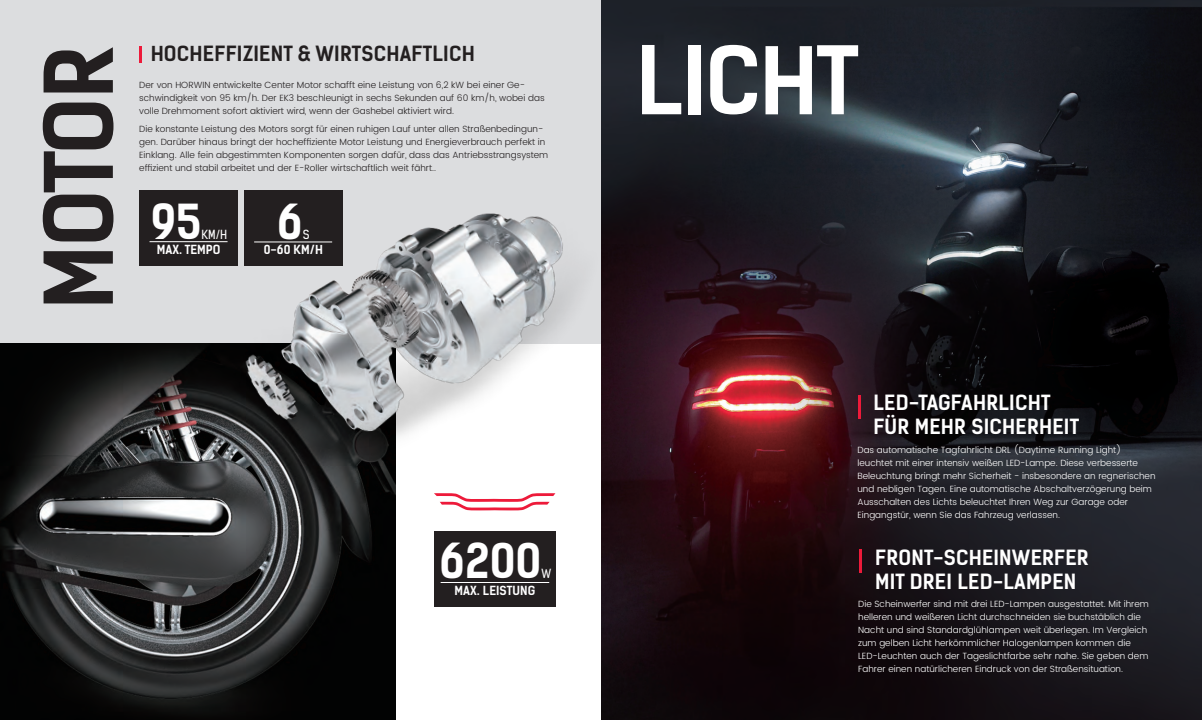
<style>
.page{position:relative;width:1202px;height:720px;background:#fff}
.page>*{position:absolute;margin:0;border:0;box-sizing:border-box;transform-origin:0 0}
.t1{font:700 90px "Kelson Sans";letter-spacing:-.03em;color:#231f20}
.t2{font:700 90px "Kelson Sans";letter-spacing:-.02em;color:#fff}
.t3{font:700 46px "Kelson Sans";letter-spacing:.005em;color:#fff}
.t4{font:700 20px/24px "Kelson Sans";letter-spacing:.01em;color:#fff}
.t5{font:700 20px "Kelson Sans";letter-spacing:.01em;color:#231f20}
.t6{font:700 12px "Kelson Sans";letter-spacing:.005em;color:#fff}
.t7{font:12px "Kelson Sans";color:#fff}
.t8{font:300 9px/13px "Poppins";color:#fff}
.t9{font:300 9px/13px "Poppins";color:#231f20}
</style>
<div class="page">
<div style="left:0;top:0;width:601px;height:343px;background:#dcdddf"></div>
<img style="left:0;top:343px;width:395px;height:377px">
<img style="left:177px;top:190px;width:424px;height:316px">
<img style="left:601px;top:0;width:601px;height:720px">
<svg style="left:434px;top:493px;width:121px;height:17px"></svg>
<div style="left:140px;top:191px;width:98px;height:75px;background:#231f20"></div>
<hr style="left:150px;top:241px;width:78px;height:1px;background:#fff">
<div style="left:244px;top:191px;width:99px;height:75px;background:#231f20"></div>
<hr style="left:254px;top:242px;width:78px;height:1px;background:#fff">
<div style="left:434px;top:531px;width:121px;height:76px;background:#231f20"></div>
<hr style="left:441px;top:582px;width:108px;height:1px;background:#fff">
<hr style="left:858px;top:395px;width:3px;height:24px;background:#ed1a3a">
<hr style="left:859px;top:549px;width:2px;height:24px;background:#ed1a3a">
<hr style="left:139px;top:46px;width:3px;height:16px;background:#ed1a3a">
<h1 class="t1" style="left:24px;top:310px;width:266px;rotate:-90deg">MOTOR</h1>
<h1 class="t2" style="left:636px;top:26px;width:225px">LICHT</h1>
<h3 class="t5" style="left:151px;top:41px;width:326px">HOCHEFFIZIENT &amp; WIRTSCHAFTLICH</h3>
<p class="t9" style="left:139px;top:79px;width:407px">Der von HORWIN entwickelte Center Motor schafft eine Leistung von 6,2 kW bei einer Ge&shy;schwindigkeit von 95 km/h. Der EK3 beschleunigt in sechs Sekunden auf 60 km/h, wobei das volle Drehmoment sofort aktiviert wird, wenn der Gashebel aktiviert wird.</p>
<p class="t9" style="left:139px;top:123px;width:411px">Die konstante Leistung des Motors sorgt für einen ruhigen Lauf unter allen Straßenbedingun&shy;gen. Darüber hinaus bringt der hocheffiziente Motor Leistung und Energieverbrauch perfekt in Einklang. Alle fein abgestimmten Komponenten sorgen dafür, dass das Antriebsstrangsystem effizient und stabil arbeitet und der E-Roller wirtschaftlich weit fährt..</p>
<h2 class="t3" style="left:150px;top:194px;width:52px">95</h2>
<h2 class="t3" style="left:277px;top:194px;width:27px">6</h2>
<h3 class="t7" style="left:201px;top:227px;width:27px">KM/H</h3>
<h3 class="t6" style="left:157px;top:243px;width:65px">MAX. TEMPO</h3>
<h3 class="t6" style="left:264px;top:243px;width:61px">0-60 KM/H</h3>
<h3 class="t7" style="left:303px;top:227px;width:8px">S</h3>
<h3 class="t4" style="left:873px;top:390px;width:207px">LED-TAGFAHRLICHT<br>FÜR MEHR SICHERHEIT</h3>
<h2 class="t3" style="left:439px;top:532px;width:104px">6200</h2>
<h3 class="t7" style="left:541px;top:566px;width:11px">W</h3>
<h3 class="t6" style="left:455px;top:583px;width:82px">MAX. LEISTUNG</h3>
<p class="t8" style="left:857px;top:443px;width:299px">Das automatische Tagfahrlicht DRL (Daytime Running Light) leuchtet mit einer intensiv weißen LED-Lampe. Diese verbesserte Beleuchtung bringt mehr Sicherheit - insbesondere an regnerischen und nebligen Tagen. Eine automatische Abschaltverzögerung beim Ausschalten des Lichts beleuchtet Ihren Weg zur Garage oder Eingangstür, wenn Sie das Fahrzeug verlassen.</p>
<h3 class="t4" style="left:875px;top:546px;width:215px">FRONT-SCHEINWERFER<br>MIT DREI LED-LAMPEN</h3>
<p class="t8" style="left:858px;top:598px;width:292px">Die Scheinwerfer sind mit drei LED-Lampen ausgestattet. Mit ihrem helleren und weißeren Licht durchschneiden sie buchstäblich die Nacht und sind Standardglühlampen weit überlegen. Im Vergleich zum gelben Licht herkömmlicher Halogenlampen kommen die LED-Leuchten auch der Tageslichtfarbe sehr nahe. Sie geben dem Fahrer einen natürlicheren Eindruck von der Straßensituation.</p>
</div>
